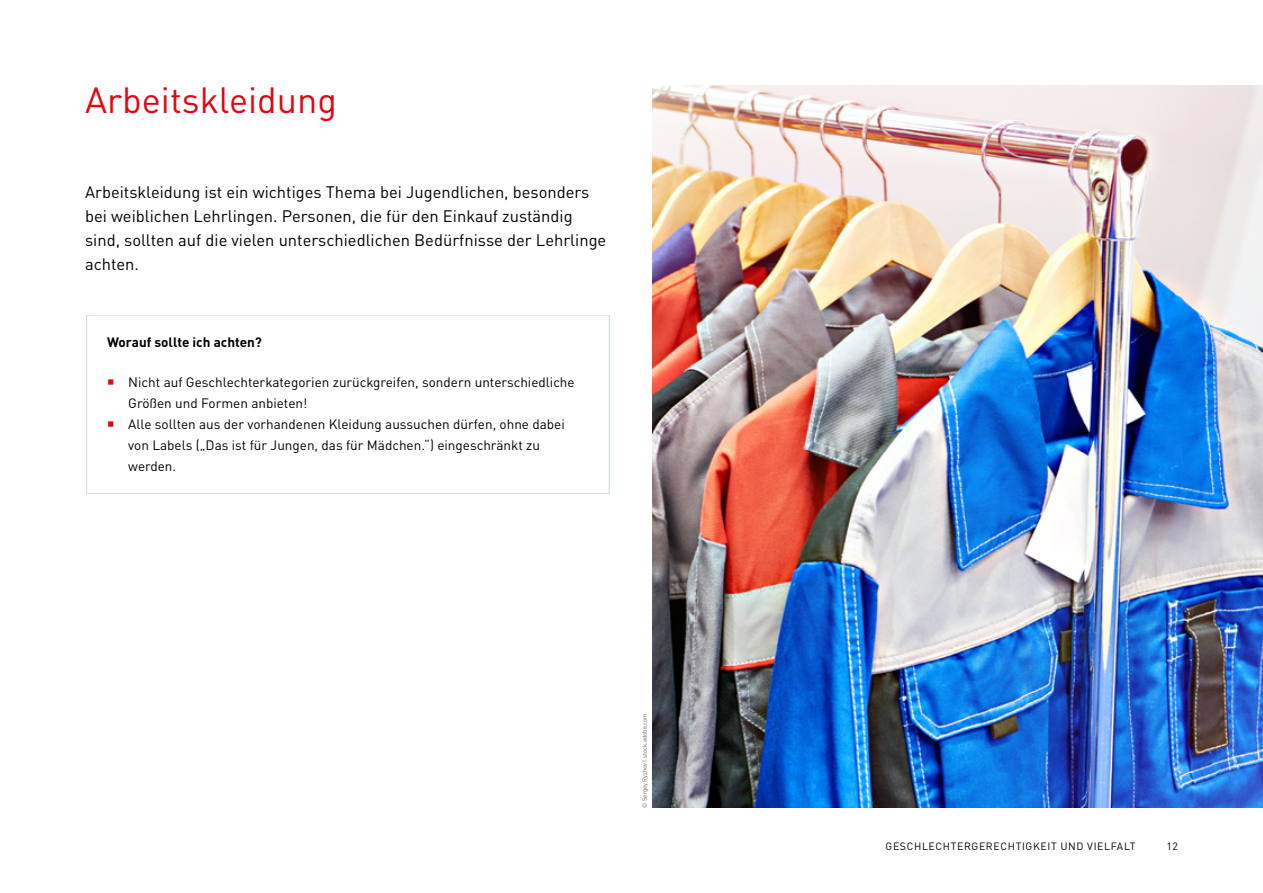
<style>
.page{position:relative;width:1263px;height:893px;background:#fff}
.page>*{position:absolute;margin:0;border:0;box-sizing:border-box;transform-origin:0 0}
.H1-Headline_24_28{font:36px "DIN Pro";color:#e30613}
.p_-_Lauftext_linksbündig_11_16{font:16.5px/24px "DIN Pro";color:#000}
.p_-_Aufzählung_Kasten{font:13.5px/21px "DIN Pro";color:#000}
.p_-_Lauftext_linksbündig_9_13{font:700 13.5px "DIN Pro";color:#000}
.t1{font:10.5px "DIN Pro";letter-spacing:.06em;color:#000}
.p_-_Copyright_4_8{font:6px "DIN Pro";color:#646363}
</style>
<div class="page">
<div style="left:86px;top:315px;width:523px;height:179px;border:2px solid #d3e0e6"></div>
<img style="left:653px;top:85px;width:610px;height:723px">
<h1 class="H1-Headline_24_28" style="left:85px;top:72px;width:253px">Arbeitskleidung</h1>
<p class="p_-_Lauftext_linksbündig_11_16" style="left:85px;top:179px;width:523px">Arbeitskleidung ist ein wichtiges Thema bei Jugendlichen, besonders bei weiblichen Lehrlingen. Personen, die für den Einkauf zuständig sind, sollten auf die vielen unterschiedlichen Bedürfnisse der Lehrlinge achten.</p>
<p class="p_-_Lauftext_linksbündig_9_13" style="left:107px;top:331px;width:156px">Worauf sollte ich achten?</p>
<p class="p_-_Aufzählung_Kasten" style="left:128px;top:371px;width:448px">Nicht auf Geschlechterkategorien zurückgreifen, sondern unterschiedliche<br>Größen und Formen anbieten!</p>
<p class="p_-_Aufzählung_Kasten" style="left:128px;top:413px;width:438px">Alle sollten aus der vorhandenen Kleidung aussuchen dürfen, ohne dabei von Labels („Das ist für Jungen, das für Mädchen.“) eingeschränkt zu werden.</p>
<p class="p_-_Copyright_4_8" style="left:640px;top:808px;width:96px;rotate:-90deg">© Sergey Ryzhov | stock.adobe.com</p>
<p class="t1" style="left:885px;top:839px;width:251px">GESCHLECHTERGERECHTIGKEIT UND VIELFALT</p>
<p class="t1" style="left:1166px;top:838px;width:13px">12</p>
</div>
